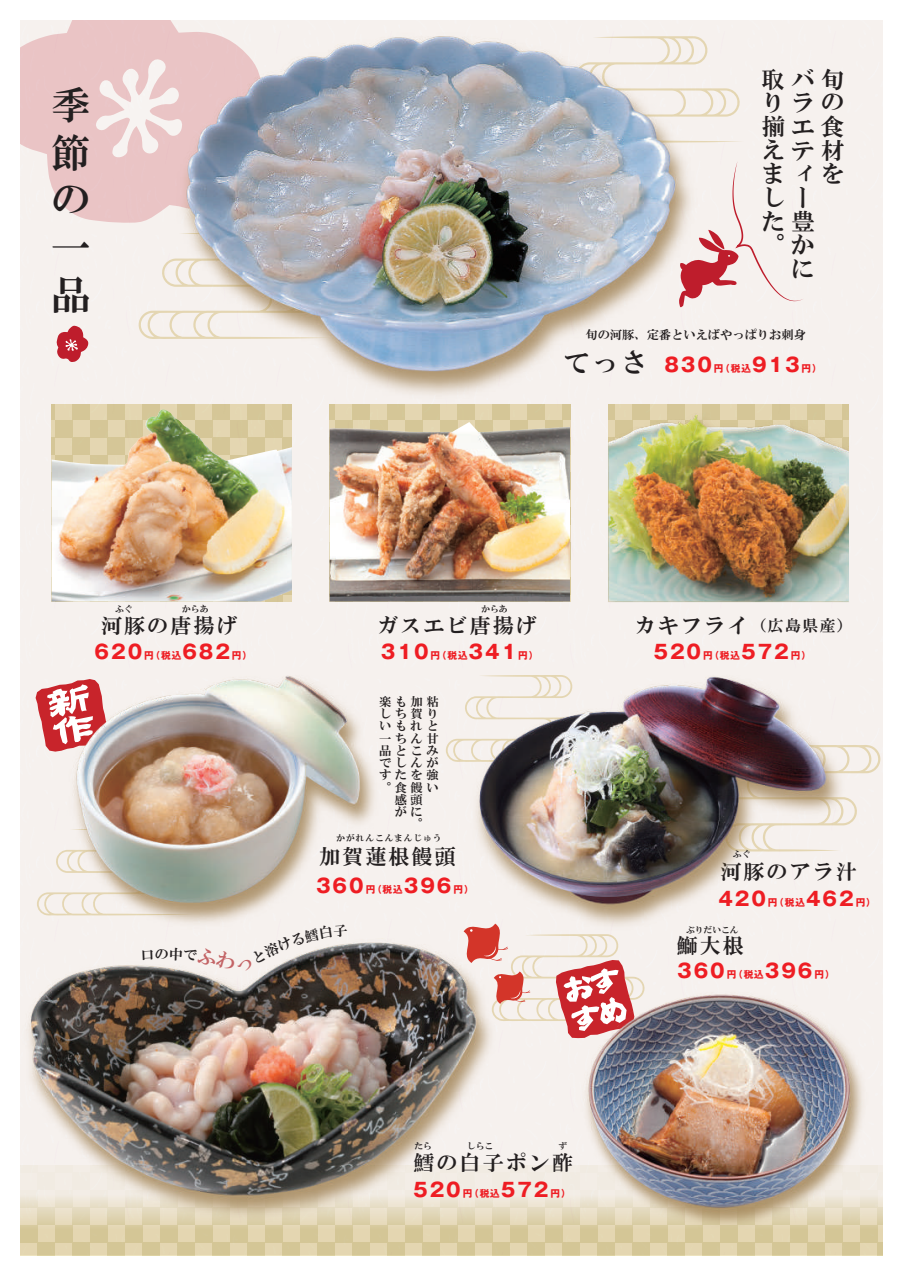
<style>
.page{position:relative;width:903px;height:1275px;background:#fff}
.page>*{position:absolute;margin:0;border:0;box-sizing:border-box;transform-origin:0 0}
.t1{font:39.55px/47.4px "HGS Mincho E";color:#231f20;text-align:justify}
.t2{font:23.62px/23.6px "HGS Mincho E";color:#231f20}
.t3{font:21px "HGS Mincho E";letter-spacing:.1em;color:#231f20}
.t4{font:700 19.25px "Gothic MB101 Pro";letter-spacing:.1em;color:#ee1d23}
.t5{font:15.75px "HGS Mincho E";color:#231f20}
.t6{font:12.25px "HGS Mincho E";color:#231f20}
.t7{font:8.75px "HGS Mincho E";color:#231f20}
.t8{font:8.75px "HGS Mincho E";letter-spacing:.1em;color:#231f20}
.s1{font-family:"HGS Mincho E";font-weight:400;font-size:26.25px;color:#231f20}
.s2{font-size:9.62px}
.s3{font-size:21px}
</style>
<div class="page">
<div style="left:21px;top:1165px;width:861px;height:90px;background:linear-gradient(to right,#dccea3,#dccea3)"></div>
<svg style="left:21px;top:21px;width:242px;height:8px;fill:#f6f1ee"></svg>
<img style="left:20px;top:29px;width:863px;height:1204px">
<svg style="left:679px;top:161px;width:125px;height:146px"></svg>
<svg style="left:142px;top:924px;width:205px;height:49px"></svg>
<h1 class="t1" style="left:51px;top:81px;width:40px">季節の一品</h1>
<p class="t2" style="left:761px;top:67px;width:84px">取バ旬り<br>揃エ食えテ材まィをしー<br>た豊<br>。か</p>
<p class="t2" style="left:791px;top:90px;width:54px">ラの</p>
<p class="t2" style="left:791px;top:256px;width:24px">に</p>
<p class="t6" style="left:585px;top:328px;width:222px">旬の河豚、定番といえばやっぱりお刺身</p>
<p class="t4" style="left:563px;top:349px;width:260px"><span class="s1">てっさ</span> 830<span class="s2">円（税込</span>913<span class="s2">円）</span></p>
<p class="t7" style="left:115px;top:604px;width:19px">ふぐ</p>
<p class="t7" style="left:182px;top:604px;width:28px">からあ</p>
<p class="t7" style="left:481px;top:604px;width:28px">からあ</p>
<p class="t3" style="left:101px;top:614px;width:138px">河豚の唐揚げ</p>
<p class="t4" style="left:95px;top:636px;width:159px">620<span class="s2">円（税込</span>682<span class="s2">円）</span></p>
<p class="t3" style="left:377px;top:614px;width:161px">ガスエビ唐揚げ</p>
<p class="t4" style="left:381px;top:636px;width:159px">310<span class="s2">円（税込</span>341<span class="s2">円）</span></p>
<p class="t6" style="left:379px;top:695px;width:61px">楽も加粘</p>
<p class="t6" style="left:379px;top:707px;width:58px">しち賀り</p>
<p class="t6" style="left:379px;top:720px;width:60px">いもれと</p>
<p class="t6" style="left:379px;top:732px;width:61px">一ちん甘</p>
<p class="t6" style="left:379px;top:744px;width:61px">品とこみ</p>
<p class="t6" style="left:379px;top:756px;width:60px">でしんが</p>
<p class="t6" style="left:379px;top:769px;width:60px">すたを強</p>
<p class="t6" style="left:379px;top:781px;width:60px">。食饅い</p>
<p class="t6" style="left:395px;top:793px;width:29px">感頭</p>
<p class="t6" style="left:395px;top:805px;width:29px">がに</p>
<p class="t6" style="left:411px;top:818px;width:13px">。</p>
<p class="t8" style="left:336px;top:833px;width:106px">かがれんこんまんじゅう</p>
<p class="t3" style="left:319px;top:846px;width:138px">加賀蓮根饅頭</p>
<p class="t4" style="left:316px;top:870px;width:159px">360<span class="s2">円（税込</span>396<span class="s2">円）</span></p>
<p class="t5" style="left:635px;top:617px;width:219px"><span class="s3">カキフライ</span>（広島県産）</p>
<p class="t4" style="left:653px;top:636px;width:159px">520<span class="s2">円（税込</span>572<span class="s2">円）</span></p>
<p class="t7" style="left:733px;top:850px;width:19px">ふぐ</p>
<p class="t3" style="left:720px;top:861px;width:138px">河豚のアラ汁</p>
<p class="t4" style="left:718px;top:882px;width:159px">420<span class="s2">円（税込</span>462<span class="s2">円）</span></p>
<p class="t7" style="left:686px;top:925px;width:54px">ぶりだいこん</p>
<p class="t3" style="left:677px;top:935px;width:69px">鰤大根</p>
<p class="t4" style="left:677px;top:955px;width:159px">360<span class="s2">円（税込</span>396<span class="s2">円）</span></p>
<p class="t7" style="left:414px;top:1142px;width:19px">たら</p>
<p class="t7" style="left:467px;top:1142px;width:28px">しらこ</p>
<p class="t7" style="left:559px;top:1142px;width:10px">ず</p>
<p class="t3" style="left:413px;top:1152px;width:161px">鱈の白子ポン酢</p>
<p class="t4" style="left:413px;top:1173px;width:159px">520<span class="s2">円（税込</span>572<span class="s2">円）</span></p>
</div>
